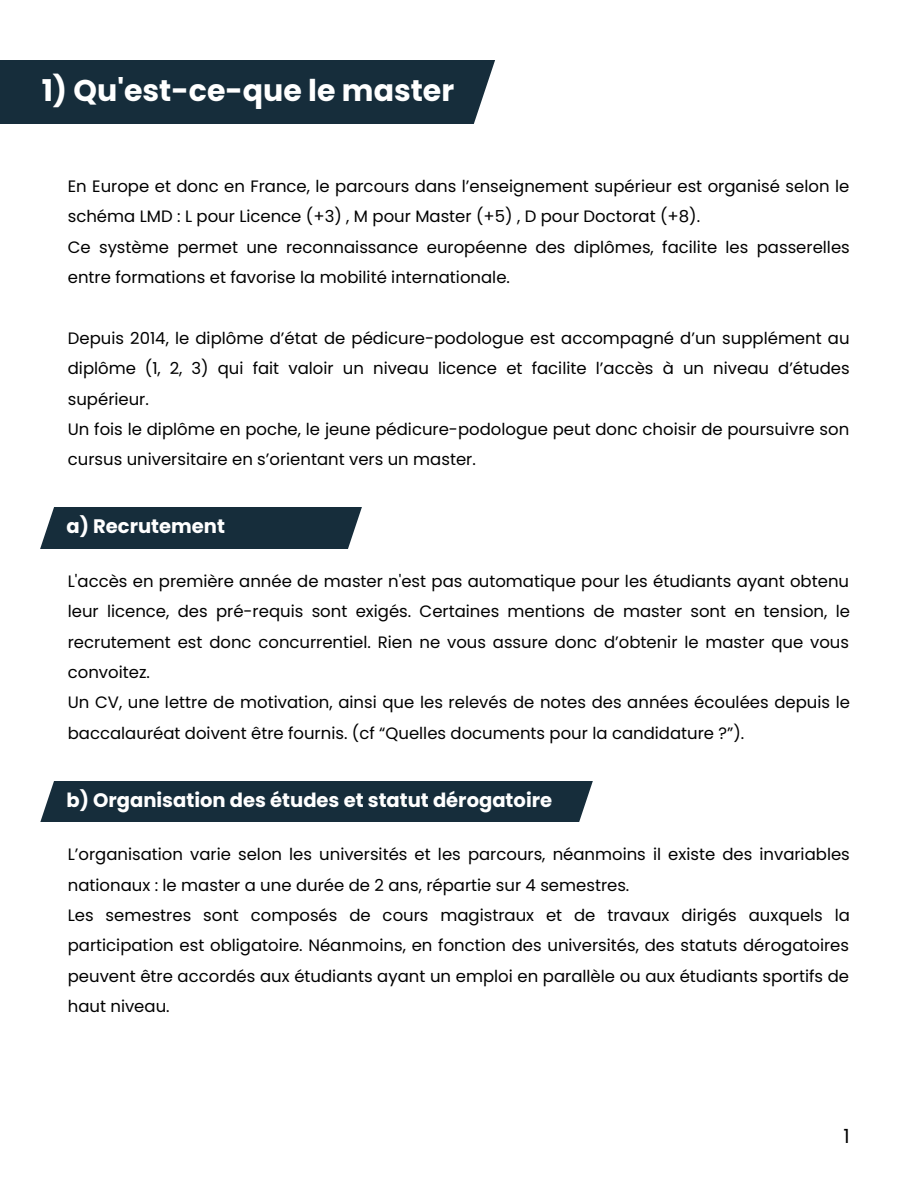
<style>
.page{position:relative;width:918px;height:1188px;background:#fff}
.page>*{position:absolute;margin:0;border:0;box-sizing:border-box;transform-origin:0 0}
.t1{font:700 30px "Poppins";color:#fff}
.t2{font:700 19.5px "Poppins";color:#fff}
.t3{font:19.5px "Poppins";color:#000}
.t4{font:16.5px/30.3px "Poppins";color:#000}
</style>
<div class="page">
<div style="left:0;top:60px;width:533px;height:63px;background:#162d3b"></div>
<svg style="left:468px;top:60px;width:65px;height:64px"></svg>
<div style="left:39px;top:507px;width:347px;height:41px;background:#162d3b"></div>
<svg style="left:344px;top:507px;width:42px;height:42px"></svg>
<svg style="left:39px;top:507px;width:18px;height:42px"></svg>
<div style="left:39px;top:781px;width:578px;height:41px;background:#162d3b"></div>
<svg style="left:579px;top:781px;width:38px;height:41px"></svg>
<svg style="left:39px;top:781px;width:15px;height:41px"></svg>
<h1 class="t1" style="left:42px;top:70px;width:414px">1) Qu'est-ce-que le master</h1>
<p class="t4" style="left:68px;top:171px;width:784px">En Europe et donc en France, le parcours dans l’enseignement supérieur est organisé selon le schéma LMD : L pour Licence (+3) , M pour Master (+5) , D pour Doctorat (+8).<br>Ce système permet une reconnaissance européenne des diplômes, facilite les passerelles entre formations et favorise la mobilité internationale.</p>
<p class="t4" style="left:68px;top:323px;width:783px">Depuis 2014, le diplôme d’état de pédicure-podologue est accompagné d’un supplément au diplôme (1, 2, 3) qui fait valoir un niveau licence et facilite l’accès à un niveau d’études supérieur.<br>Un fois le diplôme en poche, le jeune pédicure-podologue peut donc choisir de poursuivre son cursus universitaire en s’orientant vers un master.</p>
<p class="t2" style="left:66px;top:513px;width:160px">a) Recrutement</p>
<p class="t4" style="left:68px;top:566px;width:784px">L'accès en première année de master n'est pas automatique pour les étudiants ayant obtenu leur licence, des pré-requis sont exigés. Certaines mentions de master sont en tension, le recrutement est donc concurrentiel. Rien ne vous assure donc d’obtenir le master que vous convoitez.<br>Un CV, une lettre de motivation, ainsi que les relevés de notes des années écoulées depuis le baccalauréat doivent être fournis. (cf “Quelles documents pour la candidature ?”).</p>
<p class="t2" style="left:66px;top:787px;width:487px">b) Organisation des études et statut dérogatoire</p>
<p class="t4" style="left:68px;top:839px;width:784px">L’organisation varie selon les universités et les parcours, néanmoins il existe des invariables nationaux : le master a une durée de 2 ans, répartie sur 4 semestres.<br>Les semestres sont composés de cours magistraux et de travaux dirigés auxquels la participation est obligatoire. Néanmoins, en fonction des universités, des statuts dérogatoires peuvent être accordés aux étudiants ayant un emploi en parallèle ou aux étudiants sportifs de haut niveau.</p>
<p class="t3" style="left:843px;top:1122px;width:8px">1</p>
</div>
